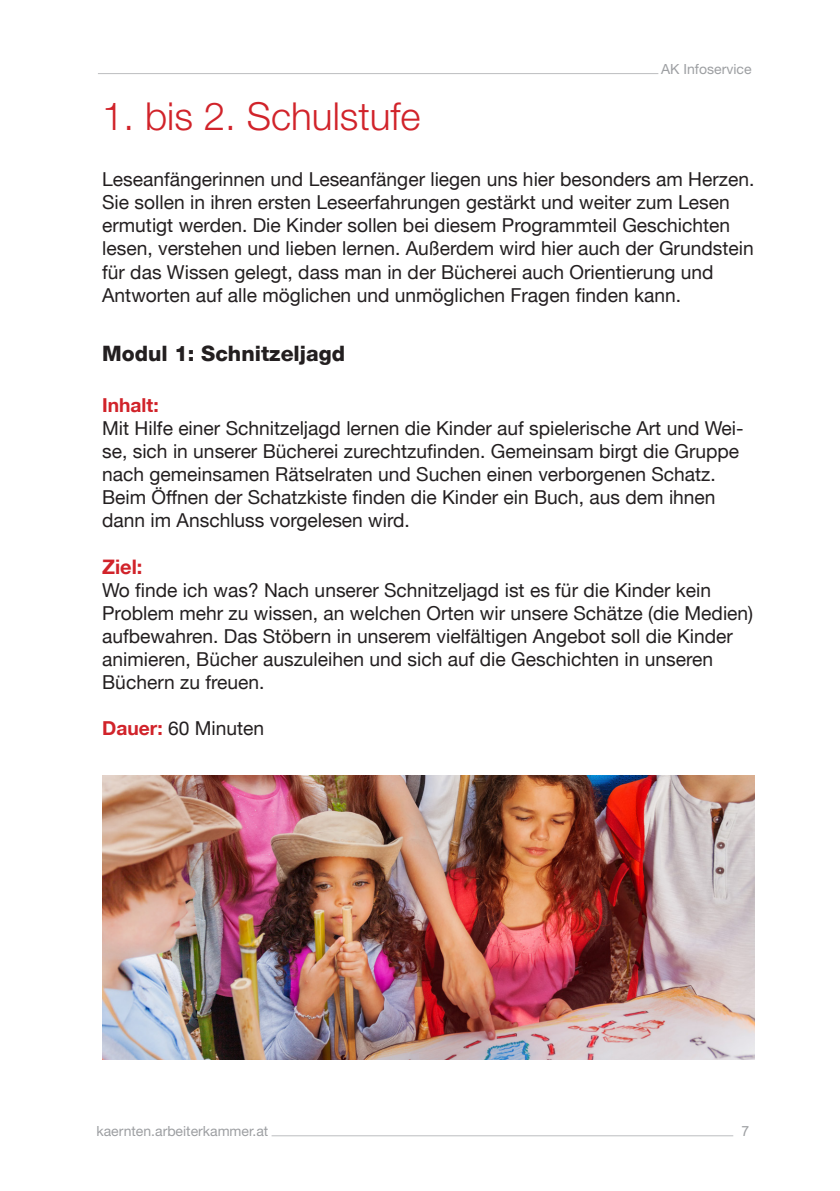
<style>
.page{position:relative;width:840px;height:1191px;background:#fff}
.page>*{position:absolute;margin:0;border:0;box-sizing:border-box;transform-origin:0 0}
.t1{font:300 38.6px "Helvetica Neue LT Std";color:#d1232a}
.t2{font:800 21.2px "Helvetica Neue LT";color:#231f20}
.t3{font:700 20px "Helvetica Neue LT";color:#d1232a}
.t4{font:19.2px/23px "Helvetica Neue LT";color:#231f20}
.t5{font:700 19.2px "Helvetica Neue LT";color:#d1232a}
.t6{font:14px "Helvetica Neue LT Std";color:#9d9fa2}
.t7{font:14px "Arial";color:#9d9fa2}
.s1{font-weight:700;color:#d1232a}
</style>
<div class="page">
<img style="left:102px;top:775px;width:652px;height:284px">
<hr style="left:98px;top:73px;width:560px;height:1px;background:#bcbdc0">
<hr style="left:271px;top:1135px;width:461px;height:1px;background:#bcbdc0">
<p class="t1" style="left:102px;top:92px;width:320px">1. bis 2. Schulstufe</p>
<p class="t6" style="left:660px;top:60px;width:92px">AK Infoservice</p>
<p class="t4" style="left:102px;top:168px;width:653px">Leseanfängerinnen und Leseanfänger liegen uns hier besonders am Herzen.<br>Sie sollen in ihren ersten Leseerfahrungen gestärkt und weiter zum Lesen ermutigt werden. Die Kinder sollen bei diesem Programmteil Geschichten lesen, verstehen und lieben lernen. Außerdem wird hier auch der Grundstein für das Wissen gelegt, dass man in der Bücherei auch Orientierung und Antworten auf alle möglichen und unmöglichen Fragen finden kann.</p>
<p class="t2" style="left:102px;top:340px;width:244px">Modul 1: Schnitzeljagd</p>
<p class="t5" style="left:102px;top:393px;width:58px">Inhalt:</p>
<p class="t4" style="left:102px;top:416px;width:642px">Mit Hilfe einer Schnitzeljagd lernen die Kinder auf spielerische Art und Wei&shy;se, sich in unserer Bücherei zurechtzufinden. Gemeinsam birgt die Gruppe nach gemeinsamen Rätselraten und Suchen einen verborgenen Schatz.<br>Beim Öffnen der Schatzkiste finden die Kinder ein Buch, aus dem ihnen dann im Anschluss vorgelesen wird.</p>
<p class="t3" style="left:102px;top:554px;width:42px">Ziel:</p>
<p class="t4" style="left:102px;top:578px;width:652px">Wo finde ich was? Nach unserer Schnitzeljagd ist es für die Kinder kein Problem mehr zu wissen, an welchen Orten wir unsere Schätze (die Medien) aufbewahren. Das Stöbern in unserem vielfältigen Angebot soll die Kinder animieren, Bücher auszuleihen und sich auf die Geschichten in unseren Büchern zu freuen.</p>
<p class="t4" style="left:102px;top:716px;width:163px"><span class="s1">Dauer:</span> 60 Minuten</p>
<p class="t6" style="left:96px;top:1122px;width:173px">kaernten.arbeiterkammer.at</p>
<p class="t7" style="left:741px;top:1121px;width:9px">7</p>
</div>
